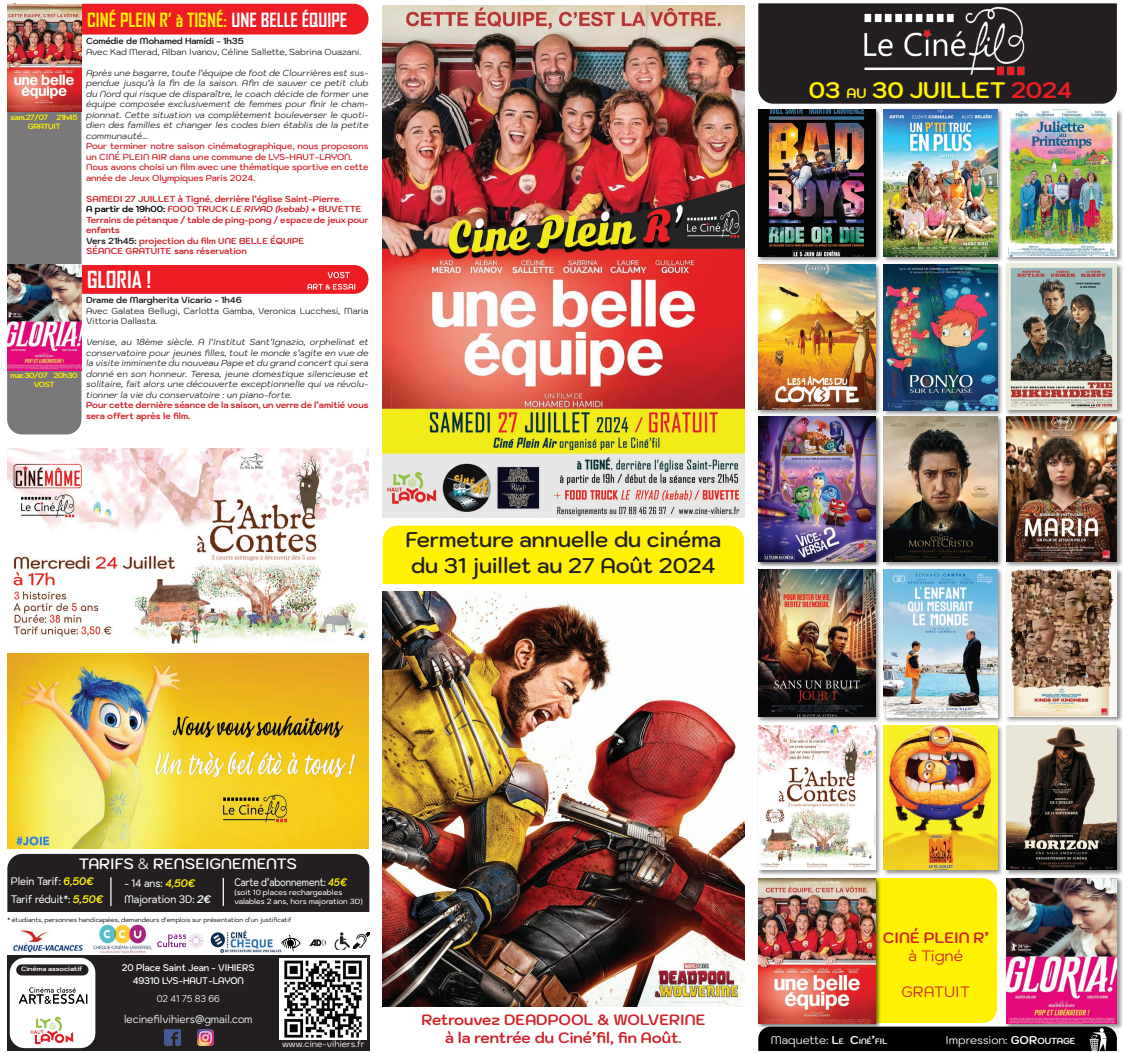
<style>
.page{position:relative;width:1124px;height:1053px;background:#fff}
.page>*{position:absolute;margin:0;border:0;box-sizing:border-box;transform-origin:0 0}
.t1{font:700 22.5px "Kodchasan";color:#fff101}
.t2{font:700 22.5px "Agency FB";color:#fff}
.t3{font:600 21.25px/25.5px "Kodchasan";color:#231f20}
.t4{font:700 18.75px "Agency FB";color:#fff101}
.t5{font:700 15px/18px "Kodchasan";color:#d1232a;text-align:center}
.t6{font:600 15px "Kodchasan";color:#fff}
.t7{font:15px "Kodchasan";color:#d1232a}
.t8{font:11.25px "Kodchasan";color:#fff}
.t9{font:500 11px/17.5px "Kodchasan";color:#fff;scale:.88 1}
.t10{font:11px "Kodchasan";color:#fff;scale:.91 1}
.t11{font:500 11px "Kodchasan";color:#fff;scale:.8 1}
.t12{font:600 9.62px/13.8px "Kodchasan";color:#fff;text-align:center;scale:.91 1}
.t13{font:9.62px "Kodchasan";color:#fff;scale:.91 1}
.t14{font:italic 8.75px/10.5px "Kodchasan";color:#231f20;text-align:justify}
.t15{font:700 8.75px/10.5px "Kodchasan";color:#d1232a}
.t16{font:600 8.75px/10.5px "Kodchasan";color:#d1232a}
.t17{font:8.75px/10.5px "Kodchasan";color:#231f20}
.t18{font:700 8.75px "Kodchasan";color:#231f20}
.t19{font:8.75px "Kodchasan";color:#fff}
.t20{font:700 7.62px/9.1px "Kodchasan";letter-spacing:-.05em;color:#fff101;text-align:center}
.t21{font:500 7.5px/9px "Kodchasan";color:#fff}
.t22{font:700 7.5px "Kodchasan";color:#fff101}
.t23{font:6.25px "Kodchasan";color:#000}
.t24{font:700 6.25px "Kodchasan";color:#fff;scale:1.1 1}
.s1{color:#fff}
.s2{color:#000}
.s3{font-style:italic}
.s4{color:#231f20}
.s5{font-size:13.75px}
.s6{color:#ee1d23}
.s7{font-weight:300}
.s8{font-weight:700;font-style:italic;color:#fff101}
.s9{font-weight:700;font-style:italic}
.s10{font-weight:400;color:#231f20}
.s11{font-weight:700}
.s12{font-weight:700;font-size:7.88px}
.s13{font-weight:700;font-size:8.75px}
</style>
<div class="page">
<svg style="left:758px;top:878px;width:359px;height:172px;background:#b6ad0f"></svg>
<img style="left:1088px;top:1030px;width:21px;height:20px">
<div style="left:758px;top:3px;width:359px;height:101px;background:#231f20"></div>
<img style="left:855px;top:3px;width:180px;height:82px">
<div style="left:882px;top:724px;width:121px;height:152px;background:#231f20;opacity:.5"></div>
<img style="left:884px;top:725px;width:113px;height:144px">
<div style="left:882px;top:263px;width:121px;height:153px;background:#231f20;opacity:.5"></div>
<img style="left:884px;top:264px;width:113px;height:146px">
<div style="left:1005px;top:567px;width:118px;height:156px;background:#231f20;opacity:.5"></div>
<img style="left:1006px;top:569px;width:111px;height:147px">
<div style="left:1005px;top:108px;width:118px;height:154px;background:#231f20;opacity:.5"></div>
<img style="left:1006px;top:110px;width:111px;height:146px">
<div style="left:882px;top:414px;width:121px;height:153px;background:#231f20;opacity:.5"></div>
<img style="left:884px;top:416px;width:113px;height:145px">
<div style="left:757px;top:567px;width:125px;height:156px;background:#231f20;opacity:.5"></div>
<img style="left:758px;top:569px;width:117px;height:147px">
<div style="left:757px;top:108px;width:125px;height:154px;background:#231f20;opacity:.5"></div>
<img style="left:758px;top:109px;width:117px;height:147px">
<div style="left:757px;top:724px;width:125px;height:152px;background:#231f20;opacity:.5"></div>
<img style="left:758px;top:725px;width:117px;height:144px">
<div style="left:757px;top:263px;width:125px;height:153px;background:#231f20;opacity:.5"></div>
<img style="left:758px;top:264px;width:117px;height:145px">
<div style="left:1005px;top:876px;width:118px;height:154px;background:#231f20;opacity:.5"></div>
<img style="left:1006px;top:878px;width:111px;height:145px">
<div style="left:1005px;top:414px;width:118px;height:153px;background:#231f20;opacity:.5"></div>
<img style="left:1006px;top:416px;width:111px;height:145px">
<div style="left:1005px;top:724px;width:118px;height:152px;background:#231f20;opacity:.5"></div>
<img style="left:1006px;top:725px;width:111px;height:144px">
<div style="left:1005px;top:262px;width:118px;height:154px;background:#231f20;opacity:.5"></div>
<img style="left:1006px;top:264px;width:111px;height:145px">
<div style="left:882px;top:567px;width:121px;height:156px;background:#231f20;opacity:.5"></div>
<img style="left:884px;top:569px;width:113px;height:148px">
<div style="left:882px;top:108px;width:121px;height:154px;background:#231f20;opacity:.5"></div>
<img style="left:884px;top:109px;width:113px;height:147px">
<div style="left:757px;top:876px;width:125px;height:153px;background:#231f20;opacity:.75"></div>
<img style="left:758px;top:878px;width:117px;height:144px">
<div style="left:757px;top:414px;width:125px;height:153px;background:#231f20;opacity:.75"></div>
<img style="left:758px;top:416px;width:117px;height:145px">
<svg style="left:7px;top:4px;width:362px;height:430px"></svg>
<img style="left:7px;top:265px;width:74px;height:105px">
<img style="left:305px;top:283px;width:53px;height:8px;border-radius:4px">
<img style="left:324px;top:269px;width:28px;height:11px">
<img style="left:383px;top:6px;width:361px;height:511px">
<div style="left:7px;top:954px;width:363px;height:96px;background:#231f20"></div>
<img style="left:164px;top:1029px;width:16px;height:16px">
<img style="left:93px;top:924px;width:59px;height:29px">
<img style="left:13px;top:930px;width:70px;height:23px">
<img style="left:152px;top:933px;width:52px;height:16px">
<img style="left:210px;top:930px;width:72px;height:23px">
<div style="left:7px;top:853px;width:362px;height:58px;background:#231f20"></div>
<img style="left:282px;top:934px;width:18px;height:17px">
<img style="left:309px;top:939px;width:17px;height:8px">
<img style="left:334px;top:932px;width:16px;height:17px">
<img style="left:354px;top:932px;width:16px;height:16px">
<img style="left:280px;top:958px;width:86px;height:81px">
<img style="left:198px;top:1029px;width:16px;height:16px">
<div style="left:10px;top:957px;width:85px;height:91px;background:#fff;border-radius:15px"></div>
<div style="left:16px;top:964px;width:72px;height:11px;background:#231f20;border-radius:6px"></div>
<img style="left:18px;top:987px;width:70px;height:17px">
<img style="left:30px;top:1016px;width:44px;height:29px">
<img style="left:7px;top:653px;width:362px;height:195px">
<img style="left:7px;top:448px;width:362px;height:195px">
<div style="left:383px;top:525px;width:361px;height:59px;background:#fff101"></div>
<img style="left:383px;top:591px;width:361px;height:414px">
<p class="t20" style="left:11px;top:113px;width:69px">sam.27/07 21h45<br>GRATUIT</p>
<p class="t20" style="left:11px;top:371px;width:69px">mar.30/07 20h30</p>
<p class="t22" style="left:34px;top:380px;width:23px">VOST</p>
<h3 class="t4" style="left:87px;top:8px;width:262px">CINÉ PLEIN R’ à TIGNÉ: <span class="s1">UNE BELLE ÉQUIPE</span></h3>
<p class="t18" style="left:86px;top:36px;width:159px">Comédie de Mohamed Hamidi - 1h35</p>
<p class="t17" style="left:86px;top:46px;width:277px">Avec Kad Merad, Alban Ivanov, Céline Sallette, Sabrina Ouazani.</p>
<p class="t14" style="left:86px;top:67px;width:284px">Après une bagarre, toute l’équipe de foot de Clourrières est sus&shy;pendue jusqu’à la fin de la saison. Afin de sauver ce petit club du Nord qui risque de disparaître, le coach décide de former une équipe composée exclusivement de femmes pour finir le cham&shy;pionnat. Cette situation va complètement bouleverser le quoti&shy;dien des familles et changer les codes bien établis de la petite communauté...</p>
<p class="t16" style="left:86px;top:141px;width:284px">Pour terminer notre saison cinématographique, nous proposons un CINÉ PLEIN AIR dans une commune de LYS-HAUT-LAYON.<br>Nous avons choisi un film avec une thématique sportive en cette année de Jeux Olympiques Paris 2024.</p>
<p class="t15" style="left:86px;top:193px;width:284px">SAMEDI 27 JUILLET à Tigné, derrière l’église Saint-Pierre.<br><span class="s2">A partir de 19h00:</span> FOOD TRUCK <span class="s3">LE RIYAD (kebab)</span> + BUVETTE Terrains de pétanque / table de ping-pong / espace de jeux pour enfants<br><span class="s4">Vers 21h45:</span> projection du film UNE BELLE ÉQUIPE<br>SÉANCE GRATUITE sans réservation</p>
<h1 class="t2" style="left:87px;top:265px;width:66px">GLORIA !</h1>
<p class="t18" style="left:86px;top:295px;width:157px">Drame de Margherita Vicario - 1h46</p>
<p class="t17" style="left:86px;top:305px;width:284px">Avec Galatea Bellugi, Carlotta Gamba, Veronica Lucchesi, Maria<br>Vittoria Dallasta.</p>
<p class="t14" style="left:86px;top:337px;width:284px">Venise, au 18ème siècle. A l’Institut Sant’Ignazio, orphelinat et conservatoire pour jeunes filles, tout le monde s’agite en vue de la visite imminente du nouveau Pape et du grand concert qui sera donné en son honneur. Teresa, jeune domestique silencieuse et solitaire, fait alors une découverte exceptionnelle qui va révolu&shy;tionner la vie du conservatoire : un piano-forte.</p>
<p class="t15" style="left:86px;top:400px;width:284px">Pour cette dernière séance de la saison, un verre de l’amitié vous sera offert après le film.</p>
<h2 class="t3" style="left:406px;top:527px;width:317px">Fermeture annuelle du cinéma du 31 juillet au 27 Août 2024</h2>
<h1 class="t1" style="left:809px;top:77px;width:265px">03 <span class="s5">AU</span> 30 JUILLET <span class="s6">2024</span></h1>
<h3 class="t6" style="left:79px;top:855px;width:220px">TARIFS <span class="s7">&amp;</span> RENSEIGNEMENTS</h3>
<p class="t9" style="left:11px;top:872px;width:107px">Plein Tarif: <span class="s8">6,50€<br></span>Tarif réduit*: <span class="s8">5,50€</span></p>
<p class="t23" style="left:7px;top:915px;width:286px">* étudiants, personnes handicapées, demandeurs d’emplois sur présentation d’un justificatif</p>
<p class="t9" style="left:124px;top:875px;width:100px;line-height:16.2px">- 14 ans: <span class="s8">4,50€<br></span>Majoration 3D: <span class="s9">2€</span></p>
<p class="t11" style="left:234px;top:875px;width:142px">Carte d’abonnement: <span class="s8">45€</span></p>
<p class="t21" style="left:234px;top:887px;width:130px">(soit 10 places rechargeables valables 2 ans, hors majoration 3D)</p>
<p class="t24" style="left:21px;top:964px;width:57px">Cinéma associatif</p>
<p class="t12" style="left:122px;top:960px;width:148px">20 Place Saint Jean - VIHIERS<br>49310 LYS-HAUT-LAYON</p>
<p class="t13" style="left:157px;top:992px;width:71px">02 41 75 83 66</p>
<p class="t10" style="left:124px;top:1012px;width:143px">lecinefilvihiers@gmail.com</p>
<p class="t19" style="left:282px;top:1038px;width:84px">www.cine-vihiers.fr</p>
<h3 class="t5" style="left:421px;top:1010px;width:286px">Retrouvez DEADPOOL &amp; WOLVERINE à la rentrée du Ciné’fil, fin Août<span class="s10">.</span></h3>
<h3 class="t5" style="left:883px;top:928px;width:107px">CINÉ PLEIN R’</h3>
<h3 class="t7" style="left:908px;top:946px;width:56px">à Tigné</h3>
<h3 class="t7" style="left:901px;top:982px;width:70px">GRATUIT</h3>
<p class="t8" style="left:771px;top:1033px;width:117px">Maquette: <span class="s11">L</span><span class="s12">e</span> <span class="s11">C</span><span class="s12">iné</span><span class="s11">’</span><span class="s12">fil</span></p>
<p class="t8" style="left:946px;top:1033px;width:132px">Impression: <span class="s11">GOR</span><span class="s13">OUTAGE</span></p>
</div>
